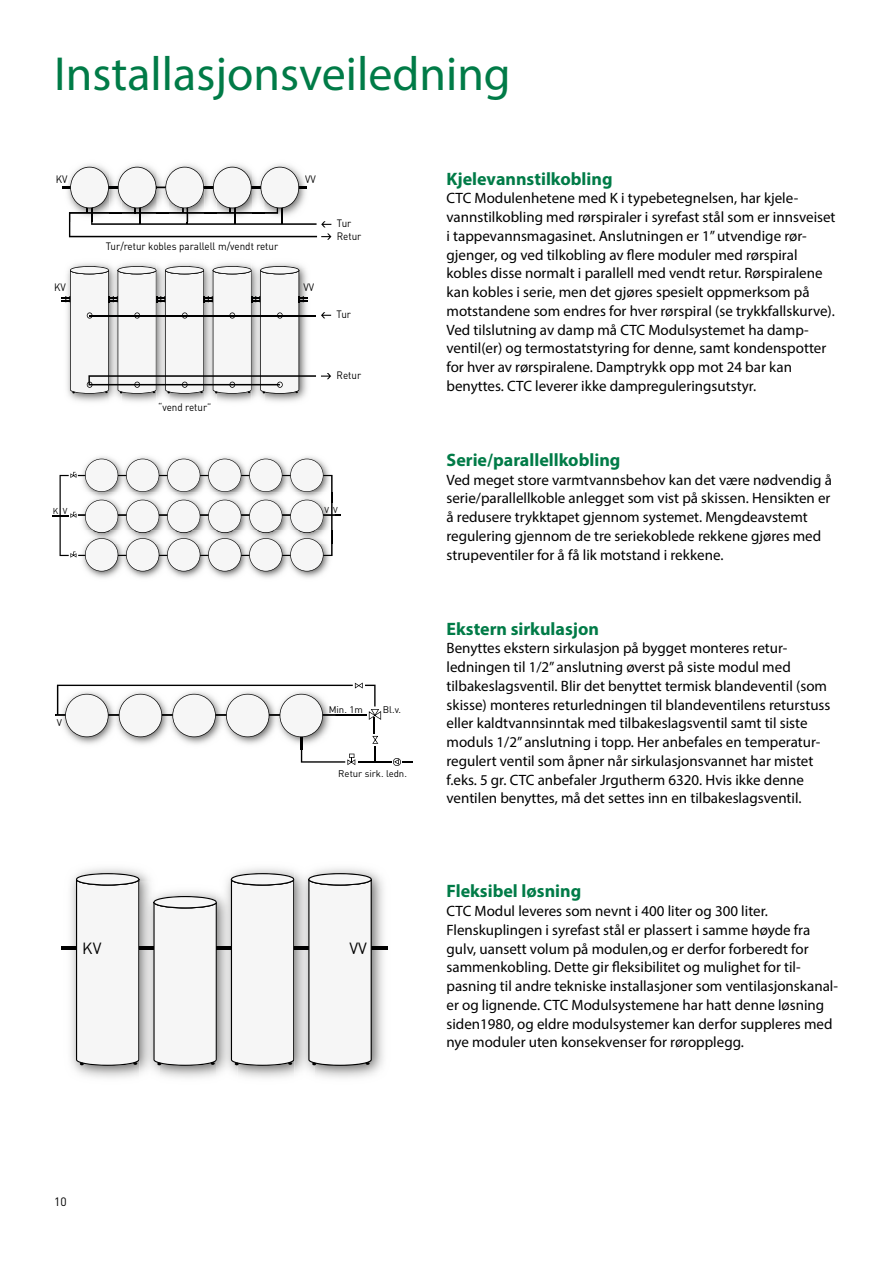
<style>
.page{position:relative;width:893px;height:1263px;background:#fff}
.page>*{position:absolute;margin:0;border:0;box-sizing:border-box;transform-origin:0 0}
.t1{font:48px "Myriad Pro";color:#007b47}
.t2{font:700 18px "Myriad Pro";color:#007b47}
.t3{font:16.05px "DINOT";color:#000}
.t4{font:15px/18.8px "Myriad Pro";color:#000}
.t5{font:12px "DINOT";color:#000}
.t6{font:10.65px/12.5px "DINOT";color:#000;scale:.93 1}
.t7{font:9.6px "DINOT";color:#000}
.t8{font:8.55px "DINOT";color:#000}
</style>
<div class="page">
<img style="left:68px;top:263px;width:41px;height:139px">
<img style="left:169px;top:263px;width:35px;height:139px">
<img style="left:217px;top:263px;width:35px;height:139px">
<img style="left:264px;top:263px;width:42px;height:139px">
<svg style="left:61px;top:266px;width:270px;height:128px"></svg>
<img style="left:81px;top:164px;width:211px;height:3px">
<img style="left:109px;top:164px;width:12px;height:3px">
<img style="left:157px;top:164px;width:12px;height:3px">
<img style="left:204px;top:164px;width:13px;height:3px">
<img style="left:252px;top:164px;width:12px;height:3px">
<svg style="left:62px;top:167px;width:269px;height:73px"></svg>
<hr style="left:78px;top:514px;width:262px;height:2px;background:#000">
<img style="left:94px;top:456px;width:239px;height:36px">
<img style="left:88px;top:544px;width:245px;height:34px">
<svg style="left:52px;top:459px;width:280px;height:112px"></svg>
<hr style="left:55px;top:714px;width:312px;height:2px;background:#000">
<hr style="left:358px;top:761px;width:33px;height:2px;background:#000">
<svg style="left:393px;top:758px;width:19px;height:8px"></svg>
<svg style="left:57px;top:682px;width:324px;height:83px"></svg>
<img style="left:160px;top:1066px;width:57px;height:12px">
<img style="left:217px;top:868px;width:171px;height:210px">
<img style="left:372px;top:947px;width:15px;height:2px">
<img style="left:294px;top:868px;width:21px;height:210px">
<svg style="left:62px;top:873px;width:233px;height:193px"></svg>
<svg style="left:308px;top:873px;width:64px;height:193px"></svg>
<h1 class="t1" style="left:54px;top:48px;width:458px">Installasjonsveiledning</h1>
<p class="t6" style="left:56px;top:174px;width:14px">KV</p>
<p class="t6" style="left:305px;top:174px;width:13px">VV</p>
<p class="t6" style="left:106px;top:241px;width:187px">Tur/retur kobles parallell m/vendt retur</p>
<p class="t6" style="left:54px;top:282px;width:14px">KV</p>
<p class="t6" style="left:303px;top:282px;width:13px">VV</p>
<p class="t6" style="left:337px;top:218px;width:28px">Tur<br>Retur</p>
<p class="t6" style="left:337px;top:309px;width:17px">Tur</p>
<p class="t6" style="left:158px;top:402px;width:59px">“vend retur”</p>
<p class="t6" style="left:337px;top:370px;width:28px">Retur</p>
<p class="t8" style="left:53px;top:507px;width:16px">K V</p>
<p class="t8" style="left:324px;top:506px;width:15px">V V</p>
<p class="t7" style="left:57px;top:719px;width:7px">V</p>
<p class="t7" style="left:329px;top:705px;width:36px">Min. 1m</p>
<p class="t7" style="left:383px;top:705px;width:20px">Bl.v.</p>
<p class="t7" style="left:338px;top:770px;width:70px">Retur sirk. ledn.</p>
<p class="t3" style="left:82px;top:941px;width:21px">KV</p>
<p class="t3" style="left:350px;top:941px;width:19px">VV</p>
<p class="t2" style="left:446px;top:171px;width:168px">Kjelevannstilkobling</p>
<p class="t4" style="left:446px;top:189px;width:391px">CTC Modulenhetene med K i typebetegnelsen, har kjele&shy;vannstilkobling med rørspiraler i syrefast stål som er innsveiset i tappevannsmagasinet. Anslutningen er 1” utvendige rør&shy;gjenger, og ved tilkobling av flere moduler med rørspiral kobles disse normalt i parallell med vendt retur. Rørspiralene kan kobles i serie, men det gjøres spesielt oppmerksom på motstandene som endres for hver rørspiral (se trykkfallskurve).<br>Ved tilslutning av damp må CTC Modulsystemet ha damp&shy;ventil(er) og termostatstyring for denne, samt kondenspotter for hver av rørspiralene. Damptrykk opp mot 24 bar kan benyttes. CTC leverer ikke dampreguleringsutstyr.</p>
<p class="t2" style="left:446px;top:453px;width:175px">Serie/parallellkobling</p>
<p class="t4" style="left:446px;top:470px;width:387px">Ved meget store varmtvannsbehov kan det være nødvendig å serie/parallellkoble anlegget som vist på skissen. Hensikten er å redusere trykktapet gjennom systemet. Mengdeavstemt regulering gjennom de tre seriekoblede rekkene gjøres med strupeventiler for å få lik motstand i rekkene.</p>
<p class="t2" style="left:446px;top:621px;width:154px">Ekstern sirkulasjon</p>
<p class="t4" style="left:446px;top:639px;width:385px">Benyttes ekstern sirkulasjon på bygget monteres retur&shy;ledningen til 1/2” anslutning øverst på siste modul med tilbakeslagsventil. Blir det benyttet termisk blandeventil (som skisse) monteres returledningen til blandeventilens returstuss eller kaldtvannsinntak med tilbakeslagsventil samt til siste moduls 1/2” anslutning i topp. Her anbefales en temperatur&shy;regulert ventil som åpner når sirkulasjonsvannet har mistet f.eks. 5 gr. CTC anbefaler Jrgutherm 6320. Hvis ikke denne ventilen benyttes, må det settes inn en tilbakeslagsventil.</p>
<p class="t2" style="left:446px;top:884px;width:136px">Fleksibel løsning</p>
<p class="t4" style="left:446px;top:902px;width:393px">CTC Modul leveres som nevnt i 400 liter og 300 liter.<br>Flenskuplingen i syrefast stål er plassert i samme høyde fra gulv, uansett volum på modulen,og er derfor forberedt for sammenkobling. Dette gir fleksibilitet og mulighet for til&shy;pasning til andre tekniske installasjoner som ventilasjonskanal&shy;er og lignende. CTC Modulsystemene har hatt denne løsning siden1980, og eldre modulsystemer kan derfor suppleres med nye moduler uten konsekvenser for røropplegg.</p>
<p class="t5" style="left:54px;top:1194px;width:14px">10</p>
</div>
